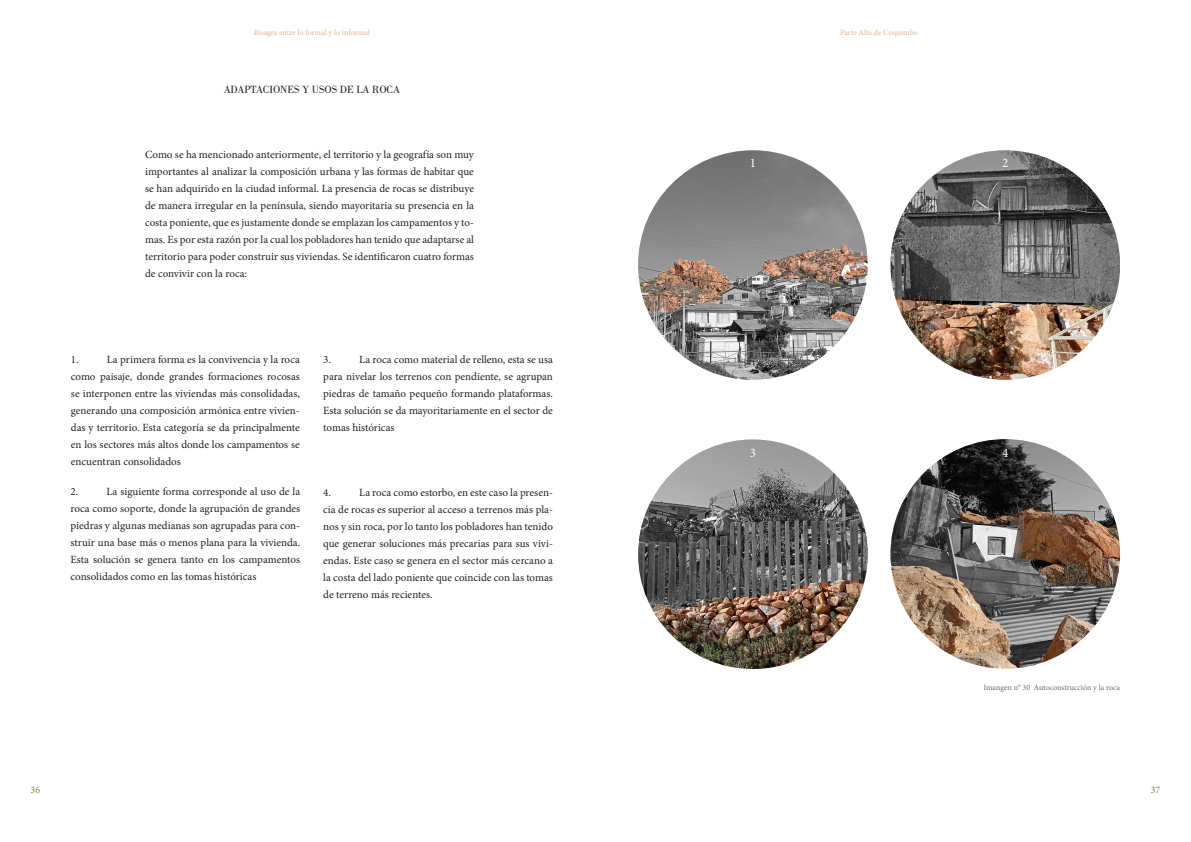
<style>
.page{position:relative;width:1191px;height:842px;background:#fff}
.page>*{position:absolute;margin:0;border:0;box-sizing:border-box;transform-origin:0 0}
.t1{font:13px "Minion Pro";color:#fff}
.t2{font:11px/17px "Minion Pro";color:#231f20;text-align:justify}
.t3{font:11px "Bodoni BT";color:#231f20}
.t4{font:10px "Minion Pro";color:#74843c}
.t5{font:8px "Minion Pro";color:#e3b493}
.t6{font:8px "Minion Pro";color:#6c6d70}
</style>
<div class="page">
<img style="left:638px;top:150px;width:229px;height:230px;border-radius:115px">
<img style="left:638px;top:439px;width:229px;height:230px;border-radius:115px">
<img style="left:890px;top:150px;width:230px;height:230px;border-radius:114px">
<img style="left:890px;top:439px;width:230px;height:230px;border-radius:115px">
<p class="t5" style="left:254px;top:27px;width:117px">Bisagra entre lo formal y lo informal</p>
<p class="t5" style="left:840px;top:27px;width:79px">Parte Alta de Coquimbo</p>
<p class="t3" style="left:224px;top:83px;width:178px">ADAPTACIONES Y USOS DE LA ROCA</p>
<p class="t2" style="left:145px;top:146px;width:330px">Como se ha mencionado anteriormente, el territorio y la geografía son muy importantes al analizar la composición urbana y las formas de habitar que se han adquirido en la ciudad informal. La presencia de rocas se distribuye de manera irregular en la península, siendo mayoritaria su presencia en la costa poniente, que es justamente donde se emplazan los campamentos y to&shy;mas. Es por esta razón por la cual los pobladores han tenido que adaptarse al territorio para poder construir sus viviendas. Se identificaron cuatro formas de convivir con la roca:</p>
<p class="t2" style="left:71px;top:351px;width:230px;text-indent:36px">La primera forma es la convivencia y la roca como paisaje, donde grandes formaciones rocosas se interponen entre las viviendas más consolidadas, generando una composición armónica entre vivien&shy;das y territorio. Esta categoría se da principalmente en los sectores más altos donde los campamentos se encuentran consolidados</p>
<p class="t2" style="left:71px;top:483px;width:9px">2.</p>
<p class="t2" style="left:71px;top:351px;width:9px">1.</p>
<p class="t2" style="left:71px;top:483px;width:231px;text-indent:36px">La siguiente forma corresponde al uso de la roca como soporte, donde la agrupación de grandes piedras y algunas medianas son agrupadas para con&shy;struir una base más o menos plana para la vivienda.<br>Esta solución se genera tanto en los campamentos consolidados como en las tomas históricas</p>
<p class="t2" style="left:323px;top:351px;width:231px;text-indent:36px">La roca como material de relleno, esta se usa para nivelar los terrenos con pendiente, se agrupan piedras de tamaño pequeño formando plataformas.<br>Esta solución se da mayoritariamente en el sector de tomas históricas</p>
<p class="t2" style="left:323px;top:351px;width:9px">3.</p>
<p class="t2" style="left:323px;top:484px;width:231px;text-indent:36px">La roca como estorbo, en este caso la presen&shy;cia de rocas es superior al acceso a terrenos más pla&shy;nos y sin roca, por lo tanto los pobladores han tenido que generar soluciones más precarias para sus vivi&shy;endas. Este caso se genera en el sector más cercano a la costa del lado poniente que coincide con las tomas de terreno más recientes.</p>
<p class="t2" style="left:323px;top:484px;width:9px">4.</p>
<p class="t1" style="left:749px;top:154px;width:8px">1</p>
<p class="t1" style="left:749px;top:444px;width:8px">3</p>
<p class="t1" style="left:1002px;top:154px;width:8px">2</p>
<p class="t1" style="left:1002px;top:444px;width:8px">4</p>
<p class="t6" style="left:983px;top:682px;width:138px">Imangen n° 30 Autoconstrucción y la roca</p>
<p class="t4" style="left:31px;top:783px;width:11px">36</p>
<p class="t4" style="left:1150px;top:783px;width:11px">37</p>
</div>
